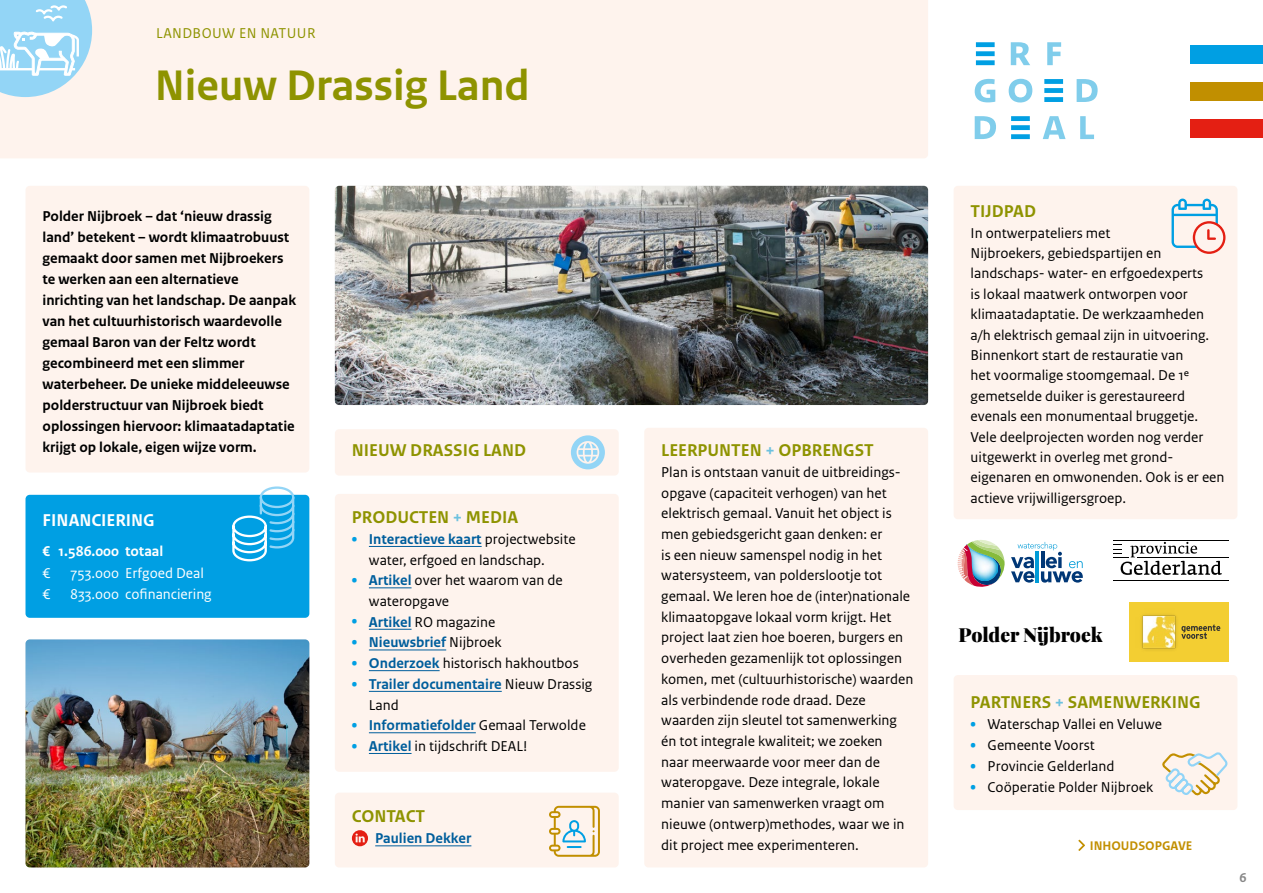
<style>
.page{position:relative;width:1263px;height:893px;background:#fff}
.page>*{position:absolute;margin:0;border:0;box-sizing:border-box;transform-origin:0 0}
.t1{font:700 45px "Rijksoverheid Sans Text";color:#8e9300}
.t2{font:900 19.5px "Playfair Display";letter-spacing:-.01em;color:#000}
.t3{font:700 18px "Rijksoverheid Sans Text";color:#8e9300}
.t4{font:700 18px "Rijksoverheid Sans Text";color:#fff}
.t5{font:15px/20.7px "Rijksoverheid Sans Text";color:#000}
.t6{font:700 15px/21px "Rijksoverheid Sans Text";color:#000}
.t7{font:700 15px/20.7px "Rijksoverheid Sans Text";color:#005e9c}
.t8{font:15px "Rijksoverheid Sans Text";color:#fff}
.t9{font:15px "Rijksoverheid Sans Text";letter-spacing:.025em;color:#8e9300}
.t10{font:700 15px "Rijksoverheid Sans Text";color:#fff}
.t11{font:700 13.5px "Rijksoverheid Sans Text";color:#878787}
.t12{font:700 13.2px "Rijksoverheid Sans Text";color:#c28f00}
.s1{color:#6cc1df}
.s2{font-weight:700;font-size:19.5px;color:#009fe3}
.s3{font-weight:700;color:#005e9c}
.s4{font-size:19.5px;color:#009fe3}
.s5{font-weight:400;color:#000}
</style>
<div class="page">
<div style="left:1190px;top:45px;width:73px;height:19px;background:#009fe3"></div>
<div style="left:1190px;top:120px;width:73px;height:18px;background:#e41f13"></div>
<div style="left:1190px;top:82px;width:73px;height:19px;background:#c18f00"></div>
<svg style="left:1011px;top:42px;width:19px;height:23px"></svg>
<svg style="left:1047px;top:42px;width:14px;height:23px"></svg>
<svg style="left:975px;top:79px;width:20px;height:23px"></svg>
<svg style="left:1009px;top:79px;width:23px;height:23px"></svg>
<svg style="left:1076px;top:79px;width:21px;height:23px"></svg>
<svg style="left:975px;top:116px;width:21px;height:23px"></svg>
<svg style="left:1043px;top:116px;width:22px;height:23px"></svg>
<svg style="left:1080px;top:116px;width:14px;height:23px"></svg>
<svg style="left:976px;top:42px;width:19px;height:23px"></svg>
<svg style="left:1011px;top:116px;width:19px;height:23px"></svg>
<svg style="left:1044px;top:79px;width:19px;height:23px"></svg>
<div style="left:0;top:0;width:928px;height:158px;background:#fef3ed"></div>
<svg style="left:0;top:0;width:92px;height:97px;background:#b1dff6"></svg>
<div style="left:335px;top:793px;width:284px;height:74px;background:#fef3ed;border-radius:4px"></div>
<div style="left:26px;top:186px;width:283px;height:287px;background:#fef3ed;border-radius:4px"></div>
<div style="left:954px;top:186px;width:283px;height:333px;background:#fef3ed;border-radius:4px"></div>
<div style="left:644px;top:428px;width:284px;height:439px;background:#fef3ed;border-radius:4px"></div>
<img style="left:26px;top:639px;width:283px;height:228px">
<img style="left:335px;top:186px;width:593px;height:219px">
<div style="left:335px;top:429px;width:284px;height:47px;background:#fef3ed;border-radius:4px"></div>
<svg style="left:571px;top:435px;width:34px;height:34px"></svg>
<div style="left:954px;top:675px;width:283px;height:135px;background:#fef3ed;border-radius:4px"></div>
<svg style="left:1162px;top:752px;width:66px;height:44px"></svg>
<div style="left:335px;top:494px;width:284px;height:278px;background:#fef3ed;border-radius:4px"></div>
<hr style="left:369px;top:546px;width:113px;height:1px;background:#005e9c">
<hr style="left:369px;top:587px;width:43px;height:1px;background:#005e9c">
<hr style="left:369px;top:629px;width:43px;height:1px;background:#005e9c">
<hr style="left:369px;top:650px;width:77px;height:1px;background:#005e9c">
<hr style="left:369px;top:670px;width:71px;height:1px;background:#005e9c">
<hr style="left:369px;top:691px;width:133px;height:1px;background:#005e9c">
<hr style="left:369px;top:732px;width:107px;height:1px;background:#005e9c">
<hr style="left:369px;top:753px;width:43px;height:1px;background:#005e9c">
<div style="left:26px;top:495px;width:283px;height:123px;background:#009fe3;border-radius:4px"></div>
<svg style="left:231px;top:486px;width:64px;height:76px"></svg>
<hr style="left:375px;top:845px;width:96px;height:1px;background:#005e9c">
<svg style="left:352px;top:830px;width:16px;height:16px"></svg>
<svg style="left:549px;top:806px;width:51px;height:51px"></svg>
<svg style="left:1171px;top:199px;width:54px;height:55px"></svg>
<svg style="left:1011px;top:542px;width:72px;height:41px"></svg>
<svg style="left:958px;top:540px;width:47px;height:47px"></svg>
<hr style="left:1113px;top:540px;width:115px;height:1px;background:#000">
<svg style="left:1113px;top:542px;width:109px;height:33px"></svg>
<hr style="left:1137px;top:557px;width:91px;height:1px;background:#000">
<hr style="left:1113px;top:580px;width:115px;height:1px;background:#000">
<div style="left:1129px;top:602px;width:99px;height:60px;background:#f3ce32"></div>
<svg style="left:1182px;top:624px;width:38px;height:15px"></svg>
<img style="left:1141px;top:614px;width:41px;height:36px">
<svg style="left:1163px;top:620px;width:11px;height:23px"></svg>
<svg style="left:1078px;top:840px;width:7px;height:11px"></svg>
<p class="t9" style="left:156px;top:24px;width:161px">LANDBOUW EN NATUUR</p>
<h1 class="t1" style="left:155px;top:60px;width:377px">Nieuw Drassig Land</h1>
<p class="t6" style="left:43px;top:205px;width:255px">Polder Nijbroek – dat ‘nieuw drassig land’ betekent – wordt klimaatrobuust gemaakt door samen met Nijbroekers te werken aan een alternatieve inrichting van het landschap. De aanpak van het cultuurhistorisch waardevolle gemaal Baron van der Feltz wordt gecombineerd met een slimmer waterbeheer. De unieke middeleeuwse polderstructuur van Nijbroek biedt oplossingen hiervoor: klimaatadaptatie krijgt op lokale, eigen wijze vorm.</p>
<p class="t4" style="left:43px;top:510px;width:114px">FINANCIERING</p>
<p class="t10" style="left:43px;top:543px;width:122px">€ 1.586.000 totaal</p>
<p class="t8" style="left:43px;top:564px;width:9px">€</p>
<p class="t8" style="left:71px;top:564px;width:135px">753.000 Erfgoed Deal</p>
<p class="t8" style="left:43px;top:585px;width:9px">€</p>
<p class="t8" style="left:70px;top:585px;width:143px">833.000 cofinanciering</p>
<p class="t3" style="left:352px;top:440px;width:176px">NIEUW DRASSIG LAND</p>
<p class="t3" style="left:352px;top:507px;width:168px">PRODUCTEN <span class="s1">+</span> MEDIA</p>
<p class="t5" style="left:369px;top:529px;width:208px;text-indent:-17px"><span class="s2">•</span> <span class="s3">Interactieve kaart</span> projectwebsite water, erfgoed en landschap.</p>
<p class="t5" style="left:369px;top:570px;width:195px;text-indent:-17px"><span class="s2">•</span> <span class="s3">Artikel</span> over het waarom van de wateropgave</p>
<p class="t5" style="left:352px;top:612px;width:145px"><span class="s2">•</span> <span class="s3">Artikel</span> RO magazine</p>
<p class="t7" style="left:352px;top:632px;width:151px"><span class="s4">•</span> Nieuwsbrief <span class="s5">Nijbroek</span></p>
<p class="t5" style="left:352px;top:653px;width:228px"><span class="s2">•</span> <span class="s3">Onderzoek</span> historisch hakhoutbos</p>
<p class="t7" style="left:369px;top:674px;width:225px;text-indent:-17px"><span class="s4">•</span> Trailer documentaire <span class="s5">Nieuw Drassig<br>Land</span></p>
<p class="t7" style="left:352px;top:715px;width:236px"><span class="s4">•</span> Informatiefolder <span class="s5">Gemaal Terwolde</span></p>
<p class="t5" style="left:352px;top:736px;width:177px"><span class="s2">•</span> <span class="s3">Artikel</span> in tijdschrift DEAL!</p>
<p class="t3" style="left:352px;top:806px;width:75px">CONTACT</p>
<p class="t7" style="left:375px;top:828px;width:98px">Paulien Dekker</p>
<p class="t3" style="left:661px;top:440px;width:214px">LEERPUNTEN <span class="s1">+</span> OPBRENGST</p>
<p class="t5" style="left:661px;top:462px;width:254px">Plan is ontstaan vanuit de uitbreidings&shy;opgave (capaciteit verhogen) van het elektrisch gemaal. Vanuit het object is men gebiedsgericht gaan denken: er<br>is een nieuw samenspel nodig in het watersysteem, van polderslootje tot gemaal. We leren hoe de (inter)nationale klimaatopgave lokaal vorm krijgt. Het project laat zien hoe boeren, burgers en overheden gezamenlijk tot oplossingen komen, met (cultuurhistorische) waarden als verbindende rode draad. Deze waarden zijn sleutel tot samenwerking én tot integrale kwaliteit; we zoeken naar meerwaarde voor meer dan de wateropgave. Deze integrale, lokale manier van samenwerken vraagt om nieuwe (ontwerp)methodes, waar we in dit project mee experimenteren.</p>
<p class="t3" style="left:971px;top:201px;width:67px">TIJDPAD</p>
<p class="t5" style="left:971px;top:223px;width:255px">In ontwerpateliers met<br>Nijbroekers, gebiedspartijen en landschaps- water- en erfgoedexperts<br>is lokaal maatwerk ontworpen voor klimaatadaptatie. De werkzaamheden a/h elektrisch gemaal zijn in uitvoering.<br>Binnenkort start de restauratie van<br>het voormalige stoomgemaal. De 1e gemetselde duiker is gerestaureerd evenals een monumentaal bruggetje.<br>Vele deelprojecten worden nog verder uitgewerkt in overleg met grond&shy;eigenaren en omwonenden. Ook is er een actieve vrijwilligersgroep.</p>
<h2 class="t2" style="left:959px;top:619px;width:146px">Polder Nijbroek</h2>
<p class="t3" style="left:971px;top:692px;width:231px">PARTNERS <span class="s1">+</span> SAMENWERKING</p>
<p class="t5" style="left:971px;top:714px;width:193px"><span class="s2">•</span> Waterschap Vallei en Veluwe</p>
<p class="t5" style="left:971px;top:735px;width:126px"><span class="s2">•</span> Gemeente Voorst</p>
<p class="t5" style="left:971px;top:756px;width:145px"><span class="s2">•</span> Provincie Gelderland</p>
<p class="t5" style="left:971px;top:777px;width:184px"><span class="s2">•</span> Coöperatie Polder Nijbroek</p>
<p class="t12" style="left:1090px;top:838px;width:104px">INHOUDSOPGAVE</p>
<p class="t11" style="left:1239px;top:869px;width:9px">6</p>
</div>
